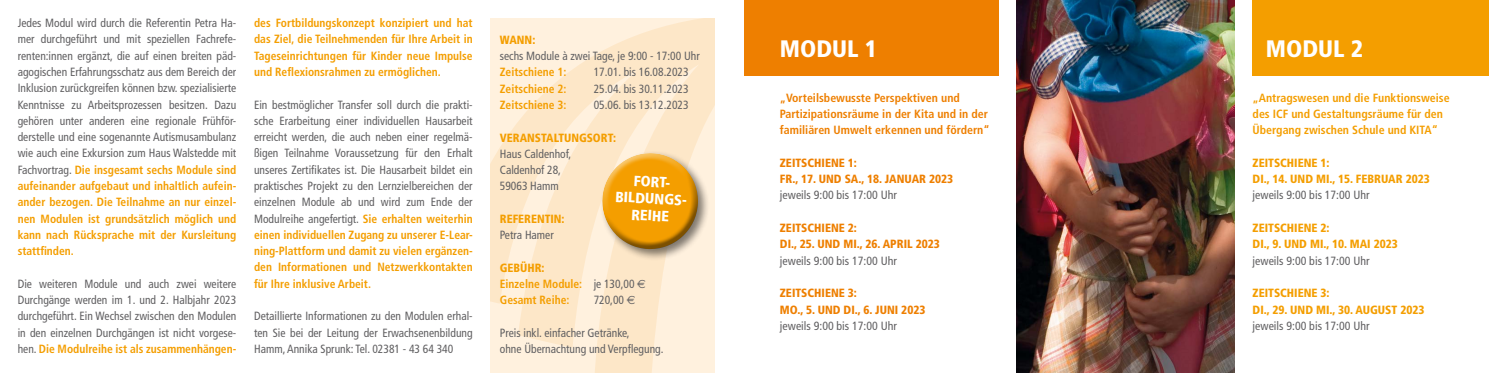
<style>
.page{position:relative;width:1489px;height:373px;background:#fff}
.page>*{position:absolute;margin:0;border:0;box-sizing:border-box;transform-origin:0 0}
.t1{font:900 condensed 23.75px "Frutiger";color:#fff}
.t2{font:900 condensed 14.75px/16.9px "Frutiger";color:#fff;text-align:center}
.t3{font:condensed 11.88px/16.2px "Frutiger";color:#605f61;text-align:justify}
.t4{font:700 condensed 11.88px/16.2px "Frutiger";color:#f49e00}
.t5{font:900 condensed 11.88px/16.2px "Frutiger";color:#f49e00}
.t6{font:900 condensed 11.88px/16.2px "Frutiger";color:#ee7f00}
.t7{font:700 condensed 11.88px/16.2px "Frutiger";color:#ee7f00}
.s1{font-weight:700;color:#f49e00}
.s2{font-weight:900}
.s3{font-weight:400;color:#605f61}
.s4{font-family:"Euro Sans";font-weight:400;font-stretch:normal;color:#605f61}
.s5{font-family:"Euro Sans";font-stretch:normal}
</style>
<div class="page">
<svg style="left:490px;top:18px;width:225px;height:354px;background:#fdebd2"></svg>
<div style="left:600px;top:150px;width:110px;height:111px;background:#000;opacity:.5"></div>
<svg style="left:593px;top:142px;width:114px;height:111px;background:#ebb658"></svg>
<div style="left:744px;top:0;width:254px;height:75px;background:#ee7f00"></div>
<div style="left:1252px;top:0;width:236px;height:75px;background:#f49e00"></div>
<img style="left:1016px;top:0;width:218px;height:372px">
<p class="t3" style="left:18px;top:15px;width:220px">Jedes Modul wird durch die Referentin Petra Ha&shy;mer durchgeführt und mit speziellen Fachrefe&shy;renten:innen ergänzt, die auf einen breiten päd&shy;agogischen Erfahrungsschatz aus dem Bereich der Inklusion zurückgreifen können bzw. spezialisierte Kenntnisse zu Arbeitsprozessen besitzen. Dazu gehören unter anderen eine regionale Frühför&shy;derstelle und eine sogenannte Autismusambulanz wie auch eine Exkursion zum Haus Walstedde mit Fachvortrag. <span class="s1">Die insgesamt sechs Module sind aufeinander aufgebaut und inhaltlich aufein&shy;ander bezogen. Die Teilnahme an nur einzel&shy;nen Modulen ist grundsätzlich möglich und kann nach Rücksprache mit der Kursleitung stattfinden.</span></p>
<p class="t3" style="left:18px;top:275px;width:220px">Die weiteren Module und auch zwei weitere Durchgänge werden im 1. und 2. Halbjahr 2023 durchgeführt. Ein Wechsel zwischen den Modulen in den einzelnen Durchgängen ist nicht vorgese&shy;hen. <span class="s1">Die Modulreihe ist als zusammenhängen-</span></p>
<p class="t4" style="left:254px;top:15px;width:220px;text-align:justify">des Fortbildungskonzept konzipiert und hat das Ziel, die Teilnehmenden für Ihre Arbeit in Tageseinrichtungen für Kinder neue Impulse und Reflexionsrahmen zu ermöglichen.</p>
<p class="t3" style="left:254px;top:96px;width:220px">Ein bestmöglicher Transfer soll durch die prakti&shy;sche Erarbeitung einer individuellen Hausarbeit erreicht werden, die auch neben einer regelmä&shy;ßigen Teilnahme Voraussetzung für den Erhalt unseres Zertifikates ist. Die Hausarbeit bildet ein praktisches Projekt zu den Lernzielbereichen der einzelnen Module ab und wird zum Ende der Modulreihe angefertigt. <span class="s1">Sie erhalten weiterhin einen individuellen Zugang zu unserer E-Lear&shy;ning-Plattform und damit zu vielen ergänzen&shy;den Informationen und Netzwerkkontakten für Ihre inklusive Arbeit.</span></p>
<p class="t3" style="left:254px;top:307px;width:220px">Detaillierte Informationen zu den Modulen erhal&shy;ten Sie bei der Leitung der Erwachsenenbildung Hamm, Annika Sprunk: Tel. 02381 - 43 64 340</p>
<p class="t5" style="left:500px;top:31px;width:37px">WANN:</p>
<p class="t3" style="left:500px;top:48px;width:201px">sechs Module à zwei Tage, je 9:00 - 17:00 Uhr</p>
<p class="t4" style="left:500px;top:64px;width:68px">Zeitschiene 1:</p>
<p class="t3" style="left:593px;top:64px;width:96px">17.01. bis 16.08.2023</p>
<p class="t4" style="left:500px;top:80px;width:68px">Zeitschiene 2:</p>
<p class="t3" style="left:593px;top:80px;width:96px">25.04. bis 30.11.2023</p>
<p class="t4" style="left:500px;top:96px;width:68px">Zeitschiene 3:</p>
<p class="t3" style="left:593px;top:96px;width:96px">05.06. bis 13.12.2023</p>
<p class="t5" style="left:500px;top:129px;width:118px">VERANSTALTUNGSORT:</p>
<p class="t3" style="left:500px;top:145px;width:73px;text-align:left">Haus Caldenhof,<br>Caldenhof 28,<br>59063 Hamm</p>
<p class="t5" style="left:500px;top:210px;width:66px">REFERENTIN:</p>
<p class="t3" style="left:500px;top:226px;width:55px">Petra Hamer</p>
<p class="t4" style="left:500px;top:259px;width:148px"><span class="s2">GEBÜHR:<br></span>Einzelne Module: <span class="s3">je 130,00</span> <span class="s4">E<br></span>Gesamt Reihe:</p>
<p class="t2" style="left:616px;top:171px;width:76px;rotate:3deg">FORT-<br>BILDUNGS-<br>REIHE</p>
<p class="t3" style="left:593px;top:291px;width:43px">720,00 <span class="s5">E</span></p>
<p class="t3" style="left:500px;top:324px;width:165px">Preis inkl. einfacher Getränke,<br>ohne Übernachtung und Verpflegung.</p>
<h1 class="t1" style="left:780px;top:35px;width:99px">MODUL 1</h1>
<h1 class="t1" style="left:1265px;top:35px;width:99px">MODUL 2</h1>
<p class="t4" style="left:1252px;top:89px;width:199px">„Antragswesen und die Funktionsweise des ICF und Gestaltungsräume für den<br>Übergang zwischen Schule und KITA“</p>
<p class="t5" style="left:1252px;top:154px;width:179px">ZEITSCHIENE 1:<br>DI., 14. UND MI., 15. FEBRUAR 2023</p>
<p class="t3" style="left:1252px;top:187px;width:118px">jeweils 9:00 bis 17:00 Uhr</p>
<p class="t5" style="left:1252px;top:219px;width:147px">ZEITSCHIENE 2:<br>DI., 9. UND MI., 10. MAI 2023</p>
<p class="t3" style="left:1252px;top:252px;width:118px">jeweils 9:00 bis 17:00 Uhr</p>
<p class="t5" style="left:1252px;top:284px;width:173px">ZEITSCHIENE 3:<br>DI., 29. UND MI., 30. AUGUST 2023</p>
<p class="t3" style="left:1252px;top:317px;width:118px">jeweils 9:00 bis 17:00 Uhr</p>
<p class="t7" style="left:780px;top:89px;width:211px">„Vorteilsbewusste Perspektiven und<br>Partizipationsräume in der Kita und in der familiären Umwelt erkennen und fördern“</p>
<p class="t6" style="left:780px;top:154px;width:175px">ZEITSCHIENE 1:<br>FR., 17. UND SA., 18. JANUAR 2023</p>
<p class="t3" style="left:780px;top:187px;width:118px">jeweils 9:00 bis 17:00 Uhr</p>
<p class="t6" style="left:780px;top:219px;width:161px">ZEITSCHIENE 2:<br>DI., 25. UND MI., 26. APRIL 2023</p>
<p class="t3" style="left:780px;top:252px;width:118px">jeweils 9:00 bis 17:00 Uhr</p>
<p class="t6" style="left:780px;top:284px;width:147px">ZEITSCHIENE 3:<br>MO., 5. UND DI., 6. JUNI 2023</p>
<p class="t3" style="left:780px;top:317px;width:118px">jeweils 9:00 bis 17:00 Uhr</p>
</div>
